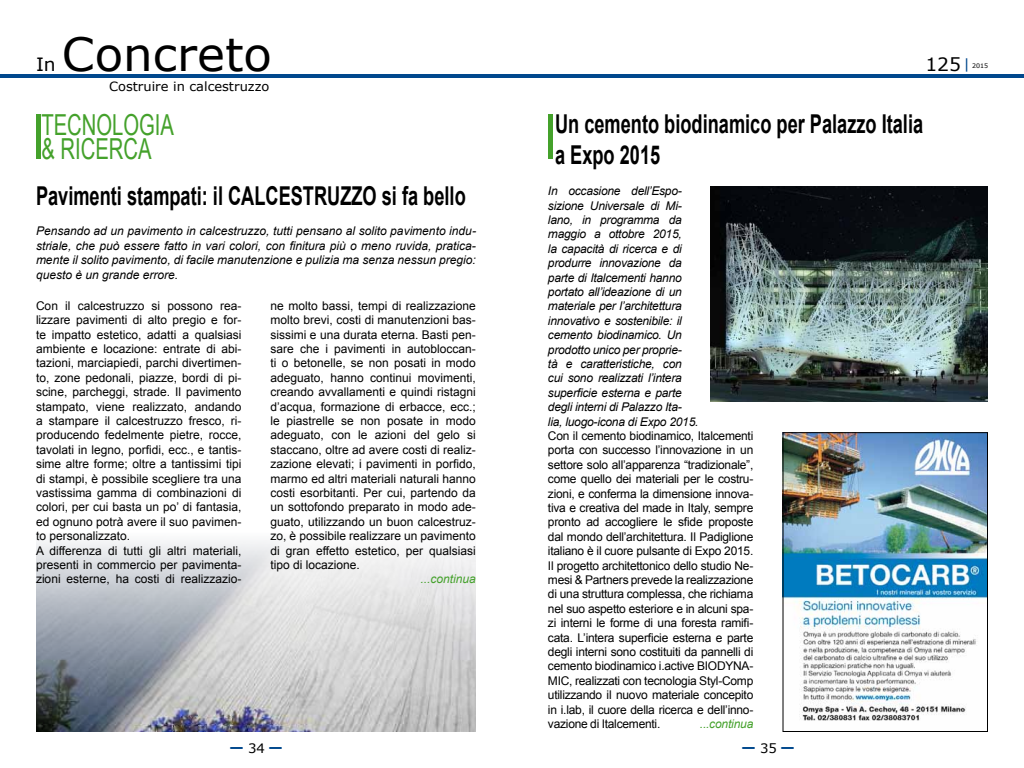
<style>
.page{position:relative;width:1024px;height:768px;background:#fff}
.page>*{position:absolute;margin:0;border:0;box-sizing:border-box;transform-origin:0 0}
.t1{font:45.8px "Verdana";color:#000}
.t2{font:28.9px/24px "Arial";color:#44a12b;scale:.7 1}
.t3{font:700 26px/31.2px "Arial";color:#000;scale:.7 1}
.t4{font:25px "Verdana";color:#00488d}
.t5{font:18.3px "Verdana";color:#000}
.t6{font:12.7px "Verdana";color:#000}
.t7{font:12px/14.4px "Arial";color:#000;text-align:justify}
.t8{font:italic 12px/14.4px "Arial";letter-spacing:-.02em;color:#000}
.t9{font:italic 12px "Arial";letter-spacing:-.005em;color:#44a12b}
.t10{font:6.2px "Verdana";color:#000}
.s1{font-size:13px;color:#000}
.s2{font-size:14px;color:#00488d}
</style>
<div class="page">
<hr style="left:0;top:74px;width:512px;height:4px;background:#00488d">
<hr style="left:512px;top:74px;width:512px;height:4px;background:#00488d">
<img style="left:36px;top:540px;width:440px;height:192px">
<hr style="left:548px;top:114px;width:4px;height:44px;background:#44a12b">
<img style="left:710px;top:186px;width:278px;height:216px">
<img style="left:785px;top:434px;width:201px;height:287px">
<div style="left:783px;top:432px;width:205px;height:300px;border:1px solid #000"></div>
<hr style="left:36px;top:114px;width:4px;height:44px;background:#44a12b">
<h3 class="t5" style="left:36px;top:53px;width:21px">In</h3>
<h1 class="t1" style="left:62px;top:25px;width:211px">Concreto</h1>
<p class="t6" style="left:109px;top:79px;width:162px">Costruire in calcestruzzo</p>
<h2 class="t2" style="left:41px;top:113px;width:191px">TECNOLOGIA &amp; RICERCA</h2>
<h3 class="t3" style="left:36px;top:181px;width:616px">Pavimenti stampati: il CALCESTRUZZO si fa bello</h3>
<p class="t8" style="left:36px;top:224px;width:442px;text-align:justify">Pensando ad un pavimento in calcestruzzo, tutti pensano al solito pavimento indu&shy;striale, che può essere fatto in vari colori, con finitura più o meno ruvida, pratica&shy;mente il solito pavimento, di facile manutenzione e pulizia ma senza nessun pregio: questo è un grande errore.</p>
<p class="t7" style="left:36px;top:299px;width:207px;text-align:left">Con il calcestruzzo si possono rea&shy;lizzare pavimenti di alto pregio e for&shy;te impatto estetico, adatti a qualsiasi ambiente e locazione: entrate di abi&shy;tazioni, marciapiedi, parchi divertimen&shy;to, zone pedonali, piazze, bordi di pi&shy;scine, parcheggi, strade. Il pavimento stampato, viene realizzato, andando a stampare il calcestruzzo fresco, ri&shy;producendo fedelmente pietre, rocce, tavolati in legno, porfidi, ecc., e tantis&shy;sime altre forme; oltre a tantissimi tipi di stampi, è possibile scegliere tra una vastissima gamma di combinazioni di colori, per cui basta un po’ di fantasia, ed ognuno potrà avere il suo pavimen&shy;to personalizzato.<br>A differenza di tutti gli altri materiali, presenti in commercio per pavimenta&shy;zioni esterne, ha costi di realizzazio-</p>
<p class="t7" style="left:271px;top:299px;width:207px">ne molto bassi, tempi di realizzazione molto brevi, costi di manutenzioni bas&shy;sissimi e una durata eterna. Basti pen&shy;sare che i pavimenti in autobloccan&shy;ti o betonelle, se non posati in modo adeguato, hanno continui movimenti, creando avvallamenti e quindi ristagni d’acqua, formazione di erbacce, ecc.; le piastrelle se non posate in modo adeguato, con le azioni del gelo si staccano, oltre ad avere costi di realiz&shy;zazione elevati; i pavimenti in porfido, marmo ed altri materiali naturali hanno costi esorbitanti. Per cui, partendo da un sottofondo preparato in modo ade&shy;guato, utilizzando un buon calcestruz&shy;zo, è possibile realizzare un pavimento di gran effetto estetico, per qualsiasi tipo di locazione.</p>
<p class="t9" style="left:421px;top:571px;width:57px">...continua</p>
<h3 class="t4" style="left:228px;top:731px;width:57px">–<span class="s1">34</span>–</h3>
<h3 class="t5" style="left:925px;top:53px;width:46px">125<span class="s2">|</span></h3>
<p class="t10" style="left:972px;top:61px;width:18px">2015</p>
<h3 class="t3" style="left:555px;top:109px;width:527px">Un cemento biodinamico per Palazzo Italia a Expo 2015</h3>
<p class="t8" style="left:548px;top:184px;width:152px">In occasione dell’Espo&shy;sizione Universale di Mi&shy;lano, in programma da maggio a ottobre 2015,<br>la capacità di ricerca e di produrre innovazione da parte di Italcementi hanno portato all’ideazione di un materiale per l’architettura innovativo e sostenibile: il cemento biodinamico. Un prodotto unico per proprie-<br>tà e caratteristiche, con cui sono realizzati l’intera superficie esterna e parte degli interni di Palazzo Ita&shy;lia, luogo-icona di Expo 2015.</p>
<p class="t7" style="left:548px;top:429px;width:207px">Con il cemento biodinamico, Italcementi porta con successo l’innovazione in un settore solo all’apparenza “tradizionale”, come quello dei materiali per le costru&shy;zioni, e conferma la dimensione innova&shy;tiva e creativa del made in Italy, sempre pronto ad accogliere le sfide proposte dal mondo dell’architettura. Il Padiglione italiano è il cuore pulsante di Expo 2015.<br>Il progetto architettonico dello studio Ne&shy;mesi &amp; Partners prevede la realizzazione di una struttura complessa, che richiama nel suo aspetto esteriore e in alcuni spa&shy;zi interni le forme di una foresta ramifi&shy;cata. L’intera superficie esterna e parte degli interni sono costituiti da pannelli di cemento biodinamico i.active BIODYNA-MIC, realizzati con tecnologia Styl-Comp utilizzando il nuovo materiale concepito in i.lab, il cuore della ricerca e dell’inno&shy;vazione di Italcementi.</p>
<p class="t9" style="left:700px;top:716px;width:55px">...continua</p>
<h3 class="t4" style="left:741px;top:731px;width:57px">–<span class="s1">35</span>–</h3>
</div>
